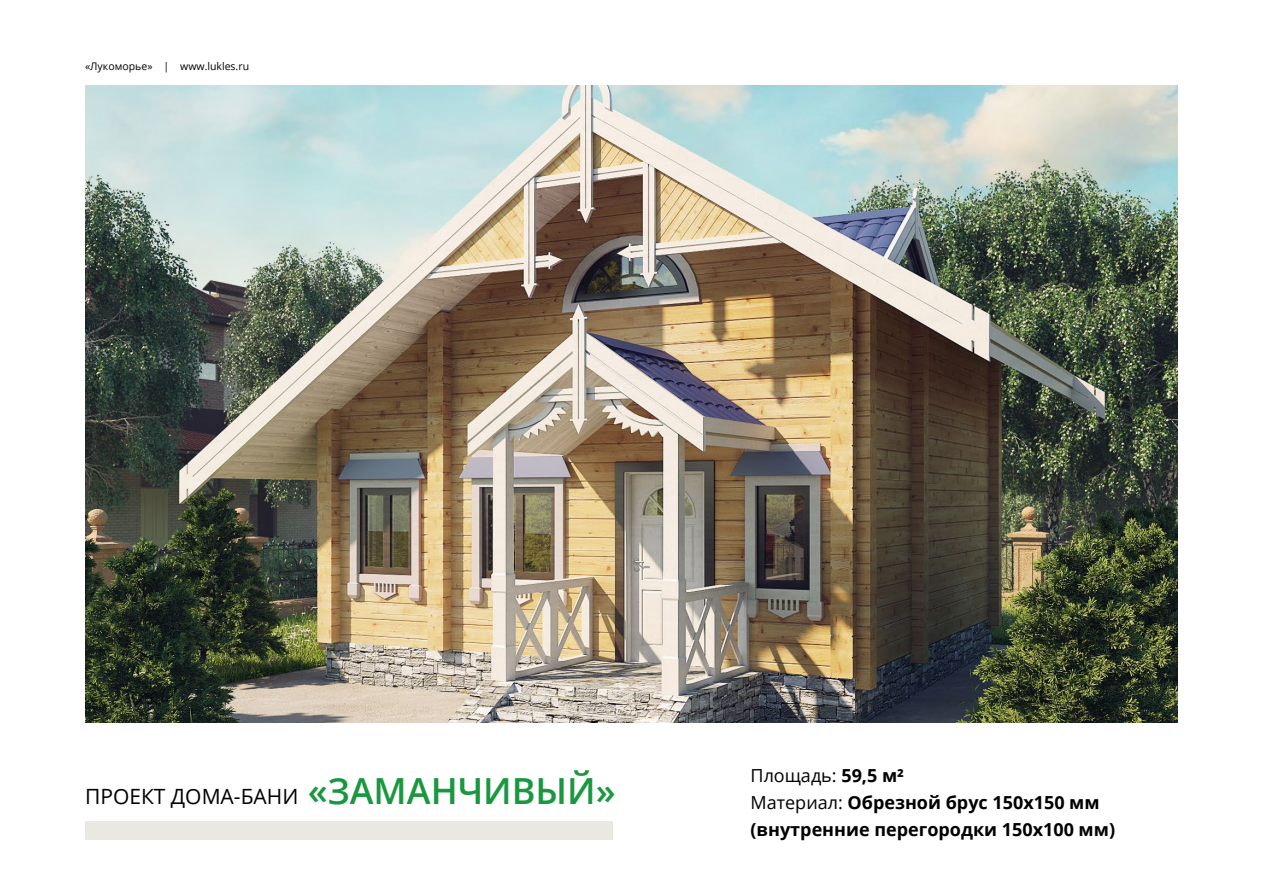
<style>
.page{position:relative;width:1263px;height:893px;background:#fff}
.page>*{position:absolute;margin:0;border:0;box-sizing:border-box;transform-origin:0 0}
.t1{font:21px "Open Sans";color:#000}
.t2{font:700 18px/27px "Open Sans";color:#000}
.t3{font:10.5px "Open Sans";color:#000}
.s1{font-weight:600;font-size:36px;color:#19983f}
.s2{font-weight:400}
</style>
<div class="page">
<img style="left:85px;top:85px;width:1093px;height:638px">
<div style="left:85px;top:821px;width:527px;height:19px;background:#eae8e3"></div>
<p class="t3" style="left:85px;top:59px;width:166px">«Лукоморье» | www.lukles.ru</p>
<p class="t1" style="left:85px;top:782px;width:532px">ПРОЕКТ ДОМА-бани <span class="s1">«заманчивый»</span></p>
<p class="t2" style="left:750px;top:761px;width:366px"><span class="s2">Площадь:</span> 59,5 м²<br><span class="s2">Материал:</span> Обрезной брус 150х150 мм (внутренние перегородки 150х100 мм)</p>
</div>
